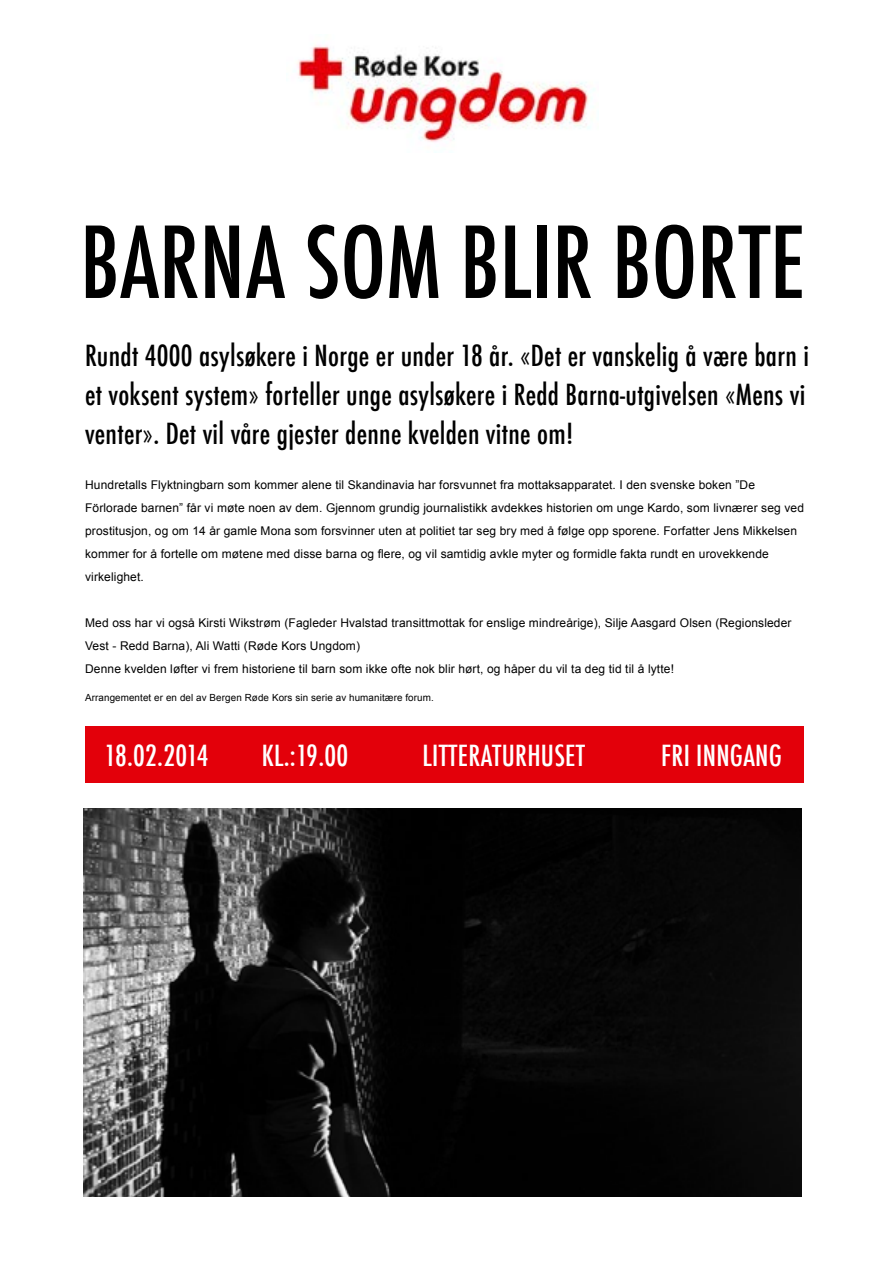
<style>
.page{position:relative;width:893px;height:1263px;background:#fff}
.page>*{position:absolute;margin:0;border:0;box-sizing:border-box;transform-origin:0 0}
.t1{font:500 condensed 96px "Futura";color:#000}
.t2{font:500 condensed 28.35px/39.3px "Futura";letter-spacing:.01em;color:#000}
.t3{font:500 condensed 28.35px "Futura";letter-spacing:.01em;color:#fff}
.t4{font:12px/23px "Arial";letter-spacing:.01em;color:#000}
.t5{font:9.9px "Arial";letter-spacing:.01em;color:#000}
</style>
<div class="page">
<div style="left:85px;top:726px;width:718px;height:57px;background:#e3000a"></div>
<img style="left:297px;top:45px;width:298px;height:108px">
<img style="left:83px;top:808px;width:719px;height:389px">
<h1 class="t1" style="left:80px;top:201px;width:726px">BARNA SOM BLIR BORTE</h1>
<h2 class="t2" style="left:85px;top:336px;width:725px">Rundt 4000 asylsøkere i Norge er under 18 år. «Det er vanskelig å være barn i et voksent system» forteller unge asylsøkere i Redd Barna-utgivelsen «Mens vi venter». Det vil våre gjester denne kvelden vitne om!</h2>
<p class="t4" style="left:85px;top:473px;width:720px">Hundretalls Flyktningbarn som kommer alene til Skandinavia har forsvunnet fra mottaksapparatet. I den svenske boken ”De Förlorade barnen” får vi møte noen av dem. Gjennom grundig journalistikk avdekkes historien om unge Kardo, som livnærer seg ved prostitusjon, og om 14 år gamle Mona som forsvinner uten at politiet tar seg bry med å følge opp sporene. Forfatter Jens Mikkelsen kommer for å fortelle om møtene med disse barna og flere, og vil samtidig avkle myter og formidle fakta rundt en urovekkende virkelighet.</p>
<p class="t4" style="left:85px;top:611px;width:708px">Med oss har vi også Kirsti Wikstrøm (Fagleder Hvalstad transittmottak for enslige mindreårige), Silje Aasgard Olsen (Regionsleder<br>Vest - Redd Barna), Ali Watti (Røde Kors Ungdom)<br>Denne kvelden løfter vi frem historiene til barn som ikke ofte nok blir hørt, og håper du vil ta deg tid til å lytte!</p>
<p class="t5" style="left:85px;top:691px;width:350px">Arrangementet er en del av Bergen Røde Kors sin serie av humanitære forum.</p>
<h2 class="t3" style="left:105px;top:737px;width:106px">18.02.2014</h2>
<h2 class="t3" style="left:262px;top:737px;width:88px">KL.:19.00</h2>
<h2 class="t3" style="left:423px;top:737px;width:164px">LITTERATURHUSET</h2>
<h2 class="t3" style="left:661px;top:737px;width:122px">FRI INNGANG</h2>
</div>
